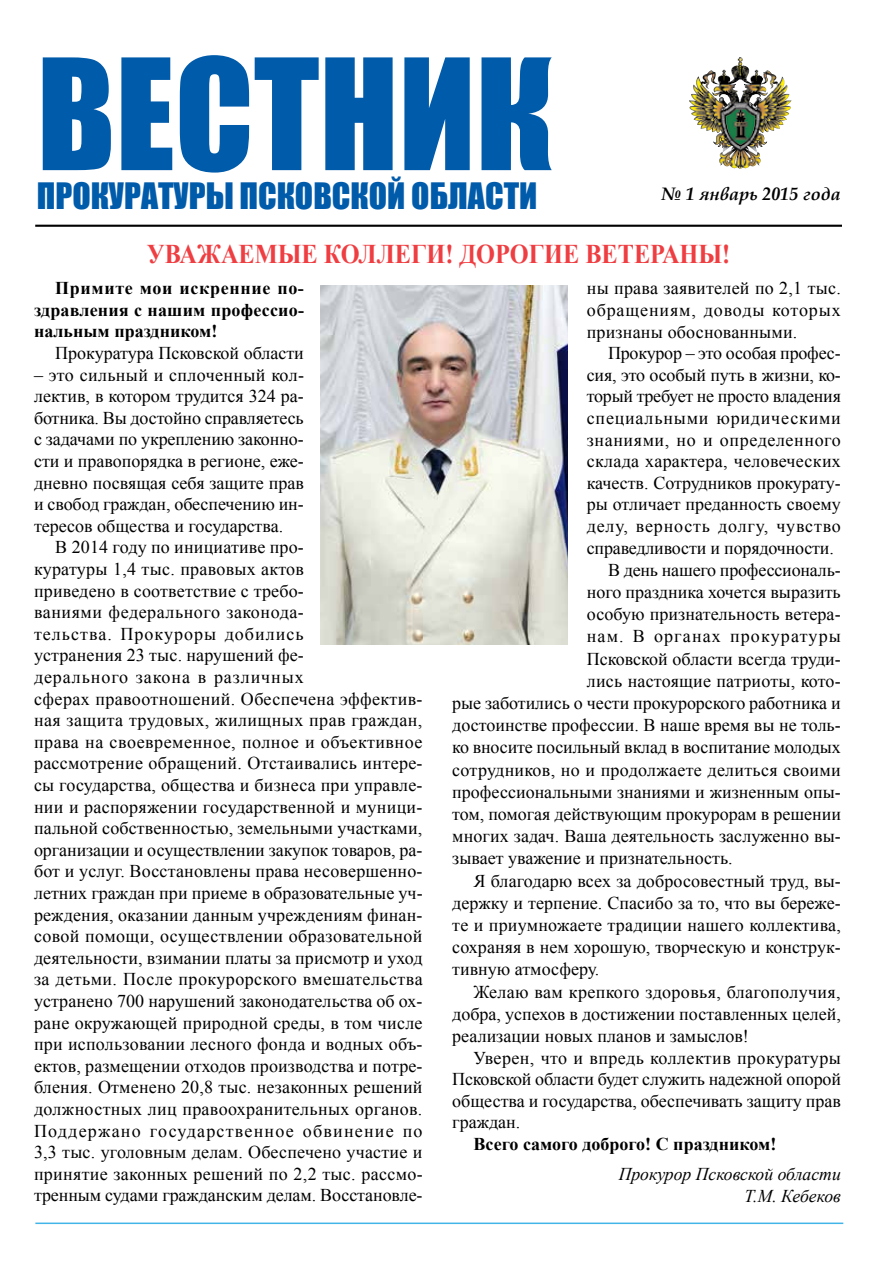
<style>
.page{position:relative;width:893px;height:1263px;background:#fff}
.page>*{position:absolute;margin:0;border:0;box-sizing:border-box;transform-origin:0 0}
.t1{font:142.5px "Impact";color:#005baa}
.t2{font:33.75px "Impact";color:#005baa}
.t3{font:700 27px "Times New Roman";color:#ef3e42;scale:.9 1}
.t4{font:18px/21.6px "Times New Roman";letter-spacing:.005em;color:#000;text-align:justify}
.t5{font:700 18px/21.6px "Times New Roman";color:#000;text-align:justify}
.t6{font:18px "Times New Roman";letter-spacing:.045em;color:#000}
.t7{font:18px "Times New Roman";letter-spacing:.025em;color:#000}
.t8{font:italic 18px/21.6px "Times New Roman";color:#000;text-align:right}
.t9{font:18px "Times New Roman";letter-spacing:-.015em;color:#000}
.t10{font:18px "Times New Roman";letter-spacing:.035em;color:#000}
.t11{font:18px "Times New Roman";letter-spacing:.065em;color:#000}
.t12{font:italic 700 18px "Book Antiqua";color:#000}
</style>
<div class="page">
<img style="left:697px;top:65px;width:88px;height:102px">
<hr style="left:36px;top:1230px;width:806px;height:1px;background:#000">
<hr style="left:35px;top:225px;width:807px;height:2px;background:#000">
<img style="left:689px;top:57px;width:54px;height:64px">
<hr style="left:35px;top:1222px;width:808px;height:2px;background:#42b5e8">
<img style="left:321px;top:285px;width:247px;height:359px">
<h1 class="t1" style="left:37px;top:4px;width:517px">ВЕСТНИК</h1>
<h2 class="t2" style="left:37px;top:170px;width:502px">ПРОКУРАТУРЫ ПСКОВСКОЙ ОБЛАСТИ</h2>
<p class="t12" style="left:661px;top:182px;width:181px">№ 1 январь 2015 года</p>
<h3 class="t3" style="left:147px;top:235px;width:650px">Уважаемые коллеги! Дорогие ветераны!</h3>
<p class="t5" style="left:34px;top:277px;width:271px;text-indent:21px">Примите мои искренние по&shy;здравления с нашим профессио&shy;нальным праздником!</p>
<p class="t4" style="left:55px;top:342px;width:250px">Прокуратура Псковской области</p>
<p class="t4" style="left:34px;top:363px;width:271px">– это сильный и сплоченный кол&shy;лектив, в котором трудится 324 ра&shy;ботника. Вы достойно справляетесь с задачами по укреплению законно&shy;сти и правопорядка в регионе, еже&shy;дневно посвящая себя защите прав и свобод граждан, обеспечению ин&shy;тересов общества и государства.</p>
<p class="t4" style="left:34px;top:536px;width:390px;text-align:left;text-indent:21px">В 2014 году по инициативе про-<br>куратуры 1,4 тыс. правовых актов<br>приведено в соответствие с требо-<br>ваниями федерального законода-<br>тельства. Прокуроры добились<br>устранения 23 тыс. нарушений фе-<br>дерального закона в различных<br>сферах правоотношений. Обеспечена эффектив&shy;ная защита трудовых, жилищных прав граждан, права на своевременное, полное и объективное рассмотрение обращений. Отстаивались интере&shy;сы государства, общества и бизнеса при управле&shy;нии и распоряжении государственной и муници&shy;пальной собственностью, земельными участками, организации и осуществлении закупок товаров, ра&shy;бот и услуг. Восстановлены права несовершенно&shy;летних граждан при приеме в образовательные уч&shy;реждения, оказании данным учреждениям финан&shy;совой помощи, осуществлении образовательной деятельности, взимании платы за присмотр и уход за детьми. После прокурорского вмешательства устранено 700 нарушений законодательства об ох&shy;ране окружающей природной среды, в том числе при использовании лесного фонда и водных объ&shy;ектов, размещении отходов производства и потре&shy;бления. Отменено 20,8 тыс. незаконных решений должностных лиц правоохранительных органов.<br>Поддержано государственное обвинение по 3,3 тыс. уголовным делам. Обеспечено участие и принятие законных решений по 2,2 тыс. рассмо&shy;тренным судами гражданским делам. Восстановле-</p>
<p class="t4" style="left:587px;top:277px;width:256px">ны права заявителей по 2,1 тыс. обращениям, доводы которых признаны обоснованными.</p>
<p class="t4" style="left:608px;top:342px;width:234px">Прокурор – это особая профес-</p>
<p class="t4" style="left:587px;top:364px;width:255px">сия, это особый путь в жизни, ко-</p>
<p class="t9" style="left:587px;top:384px;width:256px">торый требует не просто владения</p>
<p class="t6" style="left:587px;top:406px;width:256px">специальными юридическими</p>
<p class="t10" style="left:587px;top:427px;width:255px">знаниями, но и определенного</p>
<p class="t4" style="left:587px;top:450px;width:256px">склада характера, человеческих</p>
<p class="t4" style="left:587px;top:472px;width:255px">качеств. Сотрудников прокурату-</p>
<p class="t4" style="left:587px;top:493px;width:255px">ры отличает преданность своему</p>
<p class="t6" style="left:587px;top:514px;width:256px">делу, верность долгу, чувство</p>
<p class="t4" style="left:587px;top:536px;width:248px">справедливости и порядочности.</p>
<p class="t4" style="left:608px;top:559px;width:234px">В день нашего профессиональ-</p>
<p class="t4" style="left:587px;top:581px;width:255px">ного праздника хочется выразить</p>
<p class="t4" style="left:587px;top:603px;width:255px">особую признательность ветера-</p>
<p class="t11" style="left:587px;top:624px;width:256px">нам. В органах прокуратуры</p>
<p class="t4" style="left:587px;top:647px;width:255px">Псковской области всегда труди-</p>
<p class="t4" style="left:587px;top:670px;width:255px">лись настоящие патриоты, кото-</p>
<p class="t4" style="left:452px;top:692px;width:390px">рые заботились о чести прокурорского работника и</p>
<p class="t4" style="left:452px;top:714px;width:390px">достоинстве профессии. В наше время вы не толь-</p>
<p class="t4" style="left:452px;top:736px;width:390px">ко вносите посильный вклад в воспитание молодых</p>
<p class="t4" style="left:452px;top:758px;width:390px">сотрудников, но и продолжаете делиться своими</p>
<p class="t4" style="left:452px;top:781px;width:390px">профессиональными знаниями и жизненным опы-</p>
<p class="t4" style="left:452px;top:803px;width:390px">том, помогая действующим прокурорам в решении</p>
<p class="t4" style="left:452px;top:825px;width:390px">многих задач. Ваша деятельность заслуженно вы-</p>
<p class="t4" style="left:452px;top:847px;width:282px">зывает уважение и признательность.</p>
<p class="t4" style="left:474px;top:869px;width:369px">Я благодарю всех за добросовестный труд, вы-</p>
<p class="t4" style="left:452px;top:892px;width:390px">держку и терпение. Спасибо за то, что вы береже-</p>
<p class="t4" style="left:452px;top:914px;width:390px">те и приумножаете традиции нашего коллектива,</p>
<p class="t4" style="left:452px;top:936px;width:390px">сохраняя в нем хорошую, творческую и конструк-</p>
<p class="t4" style="left:452px;top:958px;width:149px">тивную атмосферу.</p>
<p class="t4" style="left:474px;top:980px;width:369px">Желаю вам крепкого здоровья, благополучия,</p>
<p class="t4" style="left:452px;top:1003px;width:390px">добра, успехов в достижении поставленных целей,</p>
<p class="t4" style="left:452px;top:1025px;width:298px">реализации новых планов и замыслов!</p>
<p class="t7" style="left:474px;top:1045px;width:369px">Уверен, что и впредь коллектив прокуратуры</p>
<p class="t4" style="left:452px;top:1068px;width:390px">Псковской области будет служить надежной опорой</p>
<p class="t4" style="left:452px;top:1090px;width:390px">общества и государства, обеспечивать защиту прав</p>
<p class="t4" style="left:452px;top:1111px;width:70px">граждан.</p>
<p class="t5" style="left:474px;top:1133px;width:304px">Всего самого доброго! С праздником!</p>
<p class="t8" style="left:619px;top:1163px;width:224px">Прокурор Псковской области<br>Т.М. Кебеков</p>
</div>
